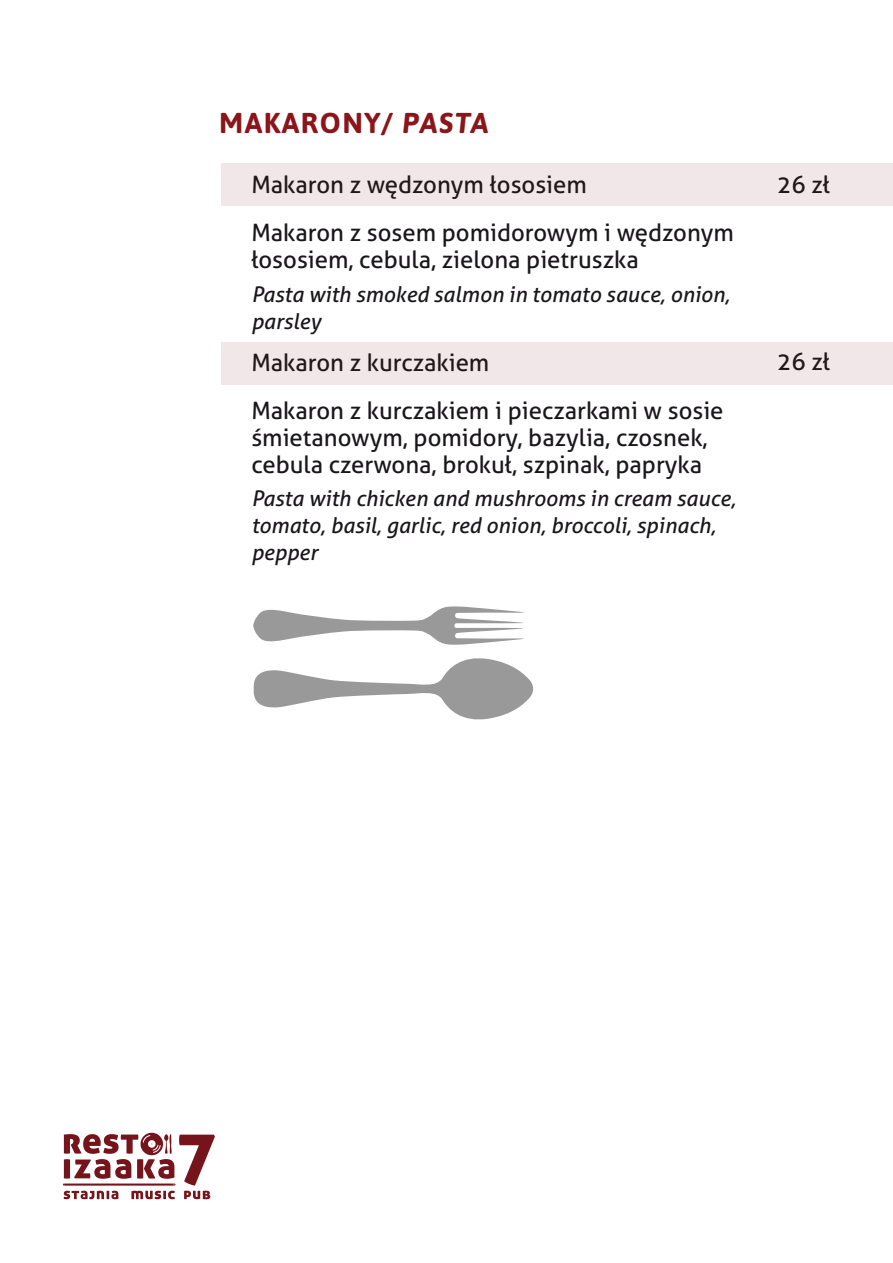
<style>
.page{position:relative;width:893px;height:1263px;background:#fff}
.page>*{position:absolute;margin:0;border:0;box-sizing:border-box;transform-origin:0 0}
.t1{font:700 28.65px "Asap";letter-spacing:.05em;color:#8a151a}
.t2{font:24px/48px "Aller";color:#1a171b}
.t3{font:italic 21.6px/27px "Aller";color:#1a171b}
.s1{font-style:italic}
</style>
<div class="page">
<svg style="left:63px;top:1132px;width:152px;height:67px"></svg>
<svg style="left:254px;top:658px;width:279px;height:62px"></svg>
<div style="left:221px;top:163px;width:672px;height:43px;background:#f1e7e8"></div>
<div style="left:221px;top:342px;width:672px;height:42px;background:#f1e7e8"></div>
<svg style="left:253px;top:606px;width:271px;height:39px"></svg>
<p class="t1" style="left:219px;top:102px;width:271px">MAKARONY/ <span class="s1">PASTA</span></p>
<p class="t2" style="left:251px;top:160px;width:484px">Makaron z wędzonym łososiem<br>Makaron z sosem pomidorowym i wędzonym</p>
<p class="t2" style="left:251px;top:235px;width:389px">łososiem, cebula, zielona pietruszka</p>
<p class="t3" style="left:251px;top:280px;width:480px">Pasta with smoked salmon in tomato sauce, onion, parsley</p>
<p class="t2" style="left:251px;top:338px;width:474px">Makaron z kurczakiem<br>Makaron z kurczakiem i pieczarkami w sosie</p>
<p class="t2" style="left:251px;top:423px;width:458px;line-height:27px">śmietanowym, pomidory, bazylia, czosnek, cebula czerwona, brokuł, szpinak, papryka</p>
<p class="t3" style="left:251px;top:485px;width:486px">Pasta with chicken and mushrooms in cream sauce, tomato, basil, garlic, red onion, broccoli, spinach, pepper</p>
<p class="t2" style="left:777px;top:160px;width:54px">26 zł</p>
<p class="t2" style="left:777px;top:338px;width:54px">26 zł</p>
</div>
